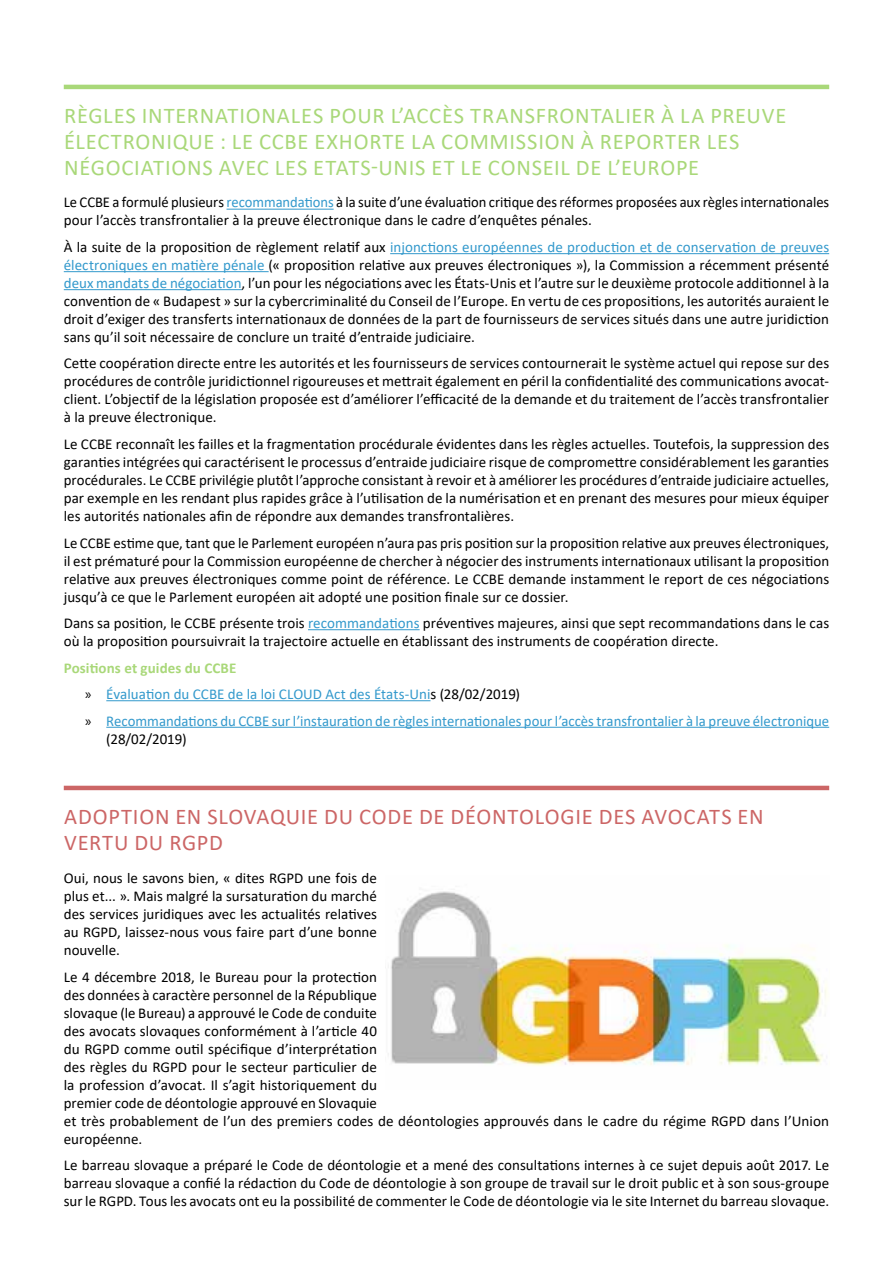
<style>
.page{position:relative;width:893px;height:1263px;background:#fff}
.page>*{position:absolute;margin:0;border:0;box-sizing:border-box;transform-origin:0 0}
.t1{font:22.5px/25.8px "Calibri";letter-spacing:.035em;color:#a9d879}
.t2{font:22.5px/25.8px "Calibri";letter-spacing:.03em;color:#c66}
.t3{font:15px/18px "Calibri";color:#000;text-align:justify}
.t4{font:15px/26.5px "Calibri";color:#39c}
.s1{color:#39c}
.s2{font-weight:700;color:#a9d879}
.s3{font-family:"Myriad Pro";color:#000}
.s4{color:#000}
</style>
<div class="page">
<hr style="left:227px;top:209px;width:107px;height:1px;background:#39c">
<hr style="left:390px;top:253px;width:439px;height:1px;background:#39c">
<hr style="left:64px;top:271px;width:205px;height:1px;background:#39c">
<hr style="left:64px;top:289px;width:178px;height:1px;background:#39c">
<hr style="left:308px;top:629px;width:112px;height:1px;background:#39c">
<hr style="left:106px;top:700px;width:324px;height:1px;background:#39c">
<hr style="left:106px;top:727px;width:723px;height:1px;background:#39c">
<img style="left:388px;top:891px;width:439px;height:175px">
<hr style="left:64px;top:85px;width:765px;height:4px;background:#a9d879">
<hr style="left:64px;top:786px;width:765px;height:4px;background:#c66">
<h1 class="t1" style="left:64px;top:102px;width:724px">RÈGLES INTERNATIONALES POUR L’ACCÈS TRANSFRONTALIER À LA PREUVE<br>ÉLECTRONIQUE : LE CCBE EXHORTE LA COMMISSION À REPORTER LES<br>NÉGOCIATIONS AVEC LES ETATS-UNIS ET LE CONSEIL DE L’EUROPE</h1>
<p class="t3" style="left:64px;top:193px;width:767px">Le CCBE a formulé plusieurs <span class="s1">recommandations</span> à la suite d’une évaluation critique des réformes proposées aux règles internationales pour l’accès transfrontalier à la preuve électronique dans le cadre d’enquêtes pénales.</p>
<p class="t3" style="left:64px;top:238px;width:767px">À la suite de la proposition de règlement relatif aux <span class="s1">injonctions européennes de production et de conservation de preuves électroniques en matière pénale</span> (« proposition relative aux preuves électroniques »), la Commission a récemment présenté <span class="s1">deux mandats de négociation</span>, l’un pour les négociations avec les États-Unis et l’autre sur le deuxième protocole additionnel à la convention de « Budapest » sur la cybercriminalité du Conseil de l’Europe. En vertu de ces propositions, les autorités auraient le droit d’exiger des transferts internationaux de données de la part de fournisseurs de services situés dans une autre juridiction sans qu’il soit nécessaire de conclure un traité d’entraide judiciaire.</p>
<p class="t3" style="left:64px;top:354px;width:767px">Cette coopération directe entre les autorités et les fournisseurs de services contournerait le système actuel qui repose sur des procédures de contrôle juridictionnel rigoureuses et mettrait également en péril la confidentialité des communications avocat&shy;client. L’objectif de la législation proposée est d’améliorer l’efficacité de la demande et du traitement de l’accès transfrontalier à la preuve électronique.</p>
<p class="t3" style="left:64px;top:435px;width:767px">Le CCBE reconnaît les failles et la fragmentation procédurale évidentes dans les règles actuelles. Toutefois, la suppression des garanties intégrées qui caractérisent le processus d’entraide judiciaire risque de compromettre considérablement les garanties procédurales. Le CCBE privilégie plutôt l’approche consistant à revoir et à améliorer les procédures d’entraide judiciaire actuelles, par exemple en les rendant plus rapides grâce à l’utilisation de la numérisation et en prenant des mesures pour mieux équiper les autorités nationales afin de répondre aux demandes transfrontalières.</p>
<p class="t3" style="left:64px;top:533px;width:767px">Le CCBE estime que, tant que le Parlement européen n’aura pas pris position sur la proposition relative aux preuves électroniques, il est prématuré pour la Commission européenne de chercher à négocier des instruments internationaux utilisant la proposition relative aux preuves électroniques comme point de référence. Le CCBE demande instamment le report de ces négociations jusqu’à ce que le Parlement européen ait adopté une position finale sur ce dossier.</p>
<p class="t3" style="left:64px;top:614px;width:767px">Dans sa position, le CCBE présente trois <span class="s1">recommandations</span> préventives majeures, ainsi que sept recommandations dans le cas où la proposition poursuivrait la trajectoire actuelle en établissant des instruments de coopération directe.</p>
<p class="t4" style="left:85px;top:654px;width:746px;text-indent:-21px"><span class="s2">Positions et guides du CCBE<br></span><span class="s3">»</span> Évaluation du CCBE de la loi CLOUD Act des États-Uni<span class="s4">s (28/02/2019)<br></span><span class="s3">»</span> Recommandations du CCBE sur l’instauration de règles internationales pour l’accès transfrontalier à la preuve électronique</p>
<p class="t3" style="left:106px;top:729px;width:82px">(28/02/2019)</p>
<h1 class="t2" style="left:64px;top:803px;width:701px">ADOPTION EN SLOVAQUIE DU CODE DE DÉONTOLOGIE DES AVOCATS EN<br>VERTU DU RGPD</h1>
<p class="t3" style="left:64px;top:869px;width:315px">Oui, nous le savons bien, « dites RGPD une fois de plus et... ». Mais malgré la sursaturation du marché des services juridiques avec les actualités relatives au RGPD, laissez-nous vous faire part d’une bonne nouvelle.</p>
<p class="t3" style="left:64px;top:967px;width:767px;text-align:left">Le 4 décembre 2018, le Bureau pour la protection<br>des données à caractère personnel de la République<br>slovaque (le Bureau) a approuvé le Code de conduite<br>des avocats slovaques conformément à l’article 40<br>du RGPD comme outil spécifique d’interprétation<br>des règles du RGPD pour le secteur particulier de<br>la profession d’avocat. Il s’agit historiquement du<br>premier code de déontologie approuvé en Slovaquie<br>et très probablement de l’un des premiers codes de déontologies approuvés dans le cadre du régime RGPD dans l’Union européenne.</p>
<p class="t3" style="left:64px;top:1156px;width:767px">Le barreau slovaque a préparé le Code de déontologie et a mené des consultations internes à ce sujet depuis août 2017. Le barreau slovaque a confié la rédaction du Code de déontologie à son groupe de travail sur le droit public et à son sous-groupe sur le RGPD. Tous les avocats ont eu la possibilité de commenter le Code de déontologie via le site Internet du barreau slovaque.</p>
</div>
